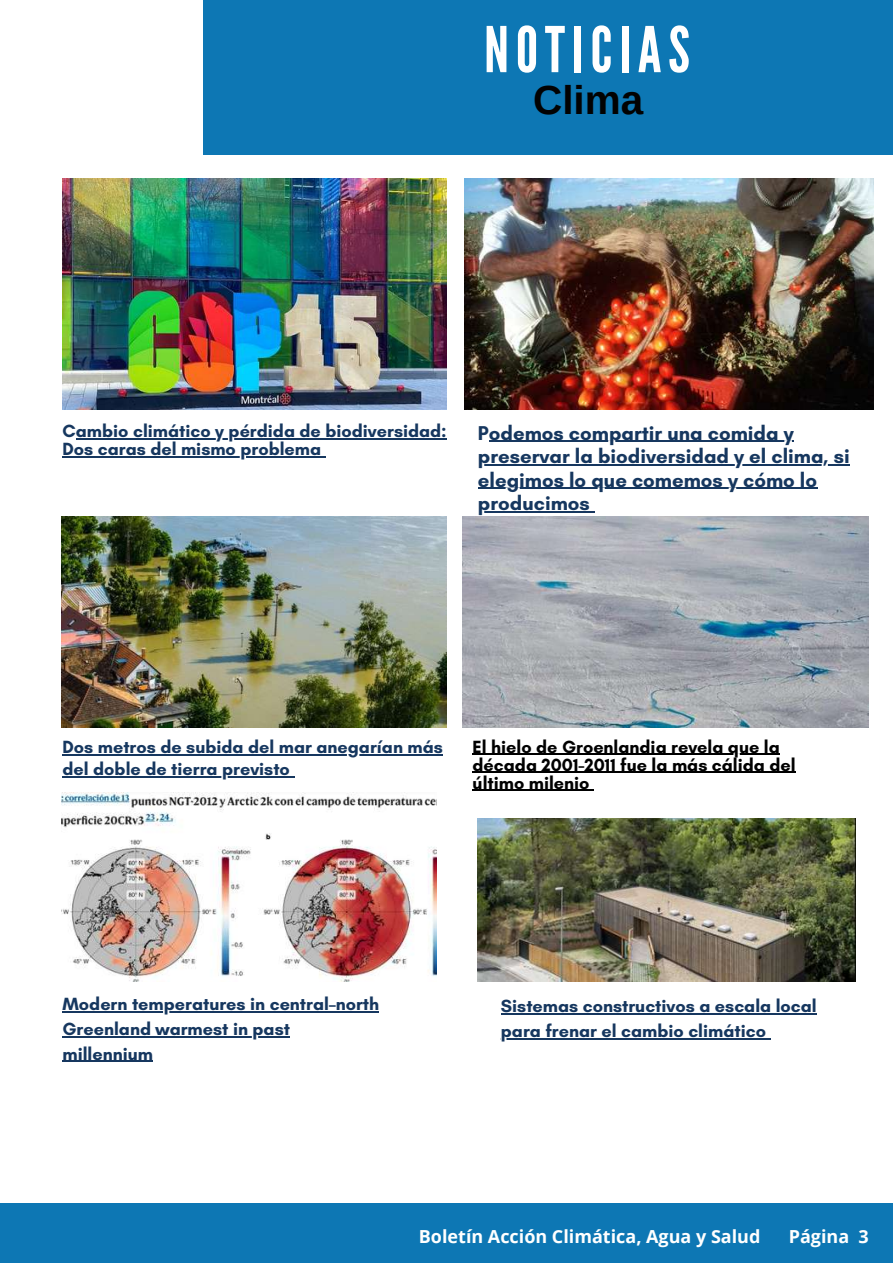
<style>
.page{position:relative;width:893px;height:1264px;background:#fff}
.page>*{position:absolute;margin:0;border:0;box-sizing:border-box;transform-origin:0 0}
.t1{font:63px "League Gothic";letter-spacing:.11em;color:#fff}
.t2{font:700 40.5px "Arimo";color:#020202}
.t3{font:700 20.4px/23.5px "Glacial Indifference";color:#16375f}
.t4{font:700 18px/24.8px "Glacial Indifference";color:#16375f}
.t5{font:700 18px/18px "Glacial Indifference";color:#000}
.t6{font:700 18px "Open Sans";color:#fff}
</style>
<div class="page">
<div style="left:203px;top:0;width:689px;height:154px;background:#0d77b4"></div>
<div style="left:0;top:1202px;width:892px;height:60px;background:#0d77b4"></div>
<img style="left:63px;top:179px;width:383px;height:230px">
<img style="left:464px;top:179px;width:409px;height:230px">
<img style="left:62px;top:516px;width:384px;height:212px">
<img style="left:463px;top:516px;width:405px;height:212px">
<img style="left:62px;top:793px;width:374px;height:188px">
<img style="left:478px;top:818px;width:377px;height:163px">
<hr style="left:76px;top:438px;width:371px;height:1px;background:#16375f">
<hr style="left:63px;top:456px;width:258px;height:1px;background:#16375f">
<hr style="left:489px;top:440px;width:304px;height:2px;background:#16375f">
<hr style="left:478px;top:464px;width:371px;height:1px;background:#16375f">
<hr style="left:478px;top:488px;width:339px;height:1px;background:#16375f">
<hr style="left:478px;top:511px;width:112px;height:1px;background:#16375f">
<hr style="left:63px;top:754px;width:380px;height:1px;background:#16375f">
<hr style="left:63px;top:776px;width:227px;height:1px;background:#16375f">
<hr style="left:472px;top:753px;width:307px;height:1px;background:#000">
<hr style="left:472px;top:771px;width:323px;height:1px;background:#000">
<hr style="left:472px;top:789px;width:117px;height:1px;background:#000">
<hr style="left:63px;top:1011px;width:316px;height:1px;background:#16375f">
<hr style="left:63px;top:1036px;width:227px;height:1px;background:#16375f">
<hr style="left:63px;top:1060px;width:90px;height:1px;background:#16375f">
<hr style="left:501px;top:1013px;width:315px;height:1px;background:#16375f">
<hr style="left:501px;top:1037px;width:265px;height:2px;background:#16375f">
<h1 class="t1" style="left:484px;top:13px;width:207px">NOTICIAS</h1>
<h2 class="t2" style="left:533px;top:78px;width:112px">Clima</h2>
<p class="t4" style="left:63px;top:422px;width:386px;line-height:18px">Cambio climático y pérdida de biodiversidad:<br>Dos caras del mismo problema</p>
<p class="t3" style="left:478px;top:420px;width:373px">Podemos compartir una comida y preservar la biodiversidad y el clima, si elegimos lo que comemos y cómo lo producimos</p>
<p class="t4" style="left:63px;top:735px;width:382px;line-height:22.5px">Dos metros de subida del mar anegarían más del doble de tierra previsto</p>
<p class="t5" style="left:472px;top:737px;width:324px">El hielo de Groenlandia revela que la década 2001-2011 fue la más cálida del último milenio</p>
<p class="t4" style="left:63px;top:991px;width:318px">Modern temperatures in central–north<br>Greenland warmest in past millennium</p>
<p class="t4" style="left:501px;top:993px;width:317px">Sistemas constructivos a escala local para frenar el cambio climático</p>
<p class="t6" style="left:419px;top:1223px;width:343px">Boletín Acción Climática, Agua y Salud</p>
<p class="t6" style="left:788px;top:1223px;width:82px">Página 3</p>
</div>
